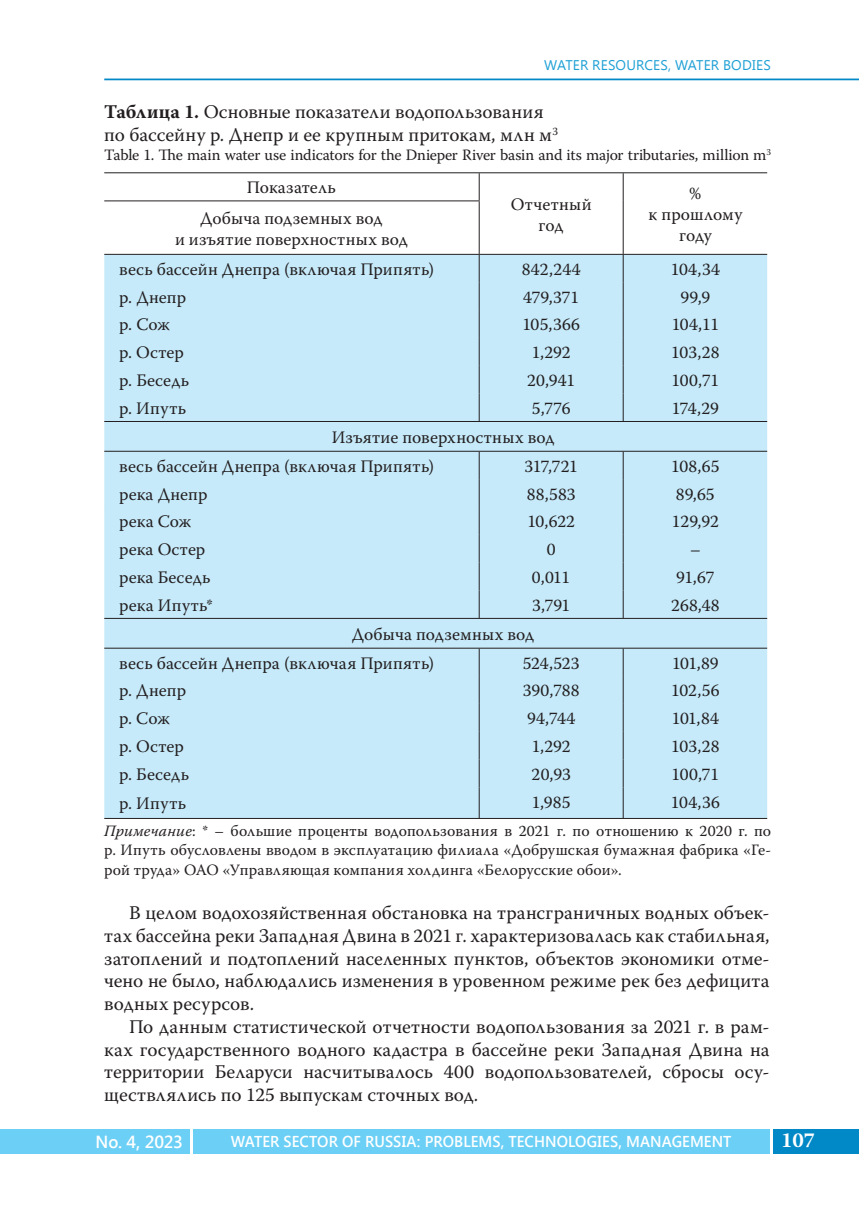
<style>
.page{position:relative;width:859px;height:1206px;background:#fff}
.page>*{position:absolute;margin:0;border:0;box-sizing:border-box;transform-origin:0 0}
.t1{font:700 21px "Warnock Pro";color:#fff}
.t2{font:19.25px/22.8px "Warnock Pro";letter-spacing:.005em;color:#231f20;text-align:justify}
.t3{font:17.5px/21px "Warnock Pro";letter-spacing:.005em;color:#231f20;text-align:center}
.t4{font:600 17.5px "Segoe UI";letter-spacing:-.02em;color:#fff;scale:.96 1}
.t5{font:15.75px/19.2px "Warnock Pro";color:#231f20;text-align:justify}
.t6{font:600 15.75px "Segoe UI";letter-spacing:.005em;color:#fff;scale:.95 1}
.t7{font:14px "Segoe UI";letter-spacing:.01em;color:#1fa0d5}
.s1{font-weight:700}
.s2{font-style:italic}
</style>
<div class="page">
<div style="left:193px;top:1128px;width:576px;height:25px;background:#6bcff6"></div>
<div style="left:772px;top:1128px;width:86px;height:25px;background:#0088c7"></div>
<div style="left:0;top:1128px;width:189px;height:25px;background:#6bcff6"></div>
<hr style="left:104px;top:79px;width:754px;height:1px;background:#0088c7">
<div style="left:104px;top:255px;width:662px;height:563px;background:#c6eafa"></div>
<hr style="left:104px;top:172px;width:662px;height:1px;background:#231f20">
<hr style="left:104px;top:200px;width:375px;height:1px;background:#231f20">
<hr style="left:104px;top:254px;width:662px;height:1px;background:#231f20">
<hr style="left:104px;top:421px;width:662px;height:1px;background:#231f20">
<hr style="left:104px;top:451px;width:662px;height:1px;background:#231f20">
<hr style="left:104px;top:618px;width:662px;height:1px;background:#231f20">
<hr style="left:104px;top:647px;width:662px;height:1px;background:#231f20">
<hr style="left:104px;top:818px;width:662px;height:1px;background:#231f20">
<svg style="left:478px;top:173px;width:1px;height:27px"></svg>
<svg style="left:622px;top:173px;width:1px;height:28px"></svg>
<hr style="left:478px;top:201px;width:1px;height:53px;background:#231f20">
<hr style="left:622px;top:201px;width:1px;height:53px;background:#231f20">
<svg style="left:478px;top:255px;width:1px;height:166px"></svg>
<svg style="left:622px;top:255px;width:1px;height:166px"></svg>
<svg style="left:478px;top:451px;width:1px;height:167px"></svg>
<svg style="left:622px;top:451px;width:1px;height:167px"></svg>
<svg style="left:478px;top:648px;width:1px;height:139px"></svg>
<svg style="left:622px;top:648px;width:1px;height:139px"></svg>
<hr style="left:478px;top:787px;width:1px;height:31px;background:#231f20">
<hr style="left:622px;top:787px;width:1px;height:31px;background:#231f20">
<p class="t7" style="left:544px;top:55px;width:228px">WATER RESOURCES, WATER BODIES</p>
<p class="t2" style="left:104px;top:102px;width:455px"><span class="s1">Таблица 1.</span> Основные показатели водопользования по бассейну р. Днепр и ее крупным притокам, млн м<sup>3</sup></p>
<p class="t5" style="left:104px;top:147px;width:668px">Table 1. The main water use indicators for the Dnieper River basin and its major tributaries, million m<sup>3</sup></p>
<p class="t3" style="left:247px;top:178px;width:90px">Показатель</p>
<p class="t3" style="left:510px;top:195px;width:82px">Отчетный год</p>
<p class="t3" style="left:648px;top:184px;width:95px">%<br>к прошлому году</p>
<p class="t3" style="left:175px;top:209px;width:234px">Добыча подземных вод<br>и изъятие поверхностных вод</p>
<p class="t3" style="left:119px;top:260px;width:316px">весь бассейн Днепра (включая Припять)</p>
<p class="t3" style="left:521px;top:260px;width:60px">842,244</p>
<p class="t3" style="left:670px;top:260px;width:51px">104,34</p>
<p class="t3" style="left:119px;top:288px;width:69px">р. Днепр</p>
<p class="t3" style="left:523px;top:288px;width:57px">479,371</p>
<p class="t3" style="left:680px;top:288px;width:31px">99,9</p>
<p class="t3" style="left:119px;top:316px;width:52px">р. Сож</p>
<p class="t3" style="left:522px;top:316px;width:59px">105,366</p>
<p class="t3" style="left:671px;top:316px;width:49px">104,11</p>
<p class="t3" style="left:119px;top:343px;width:66px">р. Остер</p>
<p class="t3" style="left:531px;top:343px;width:41px">1,292</p>
<p class="t3" style="left:671px;top:343px;width:50px">103,28</p>
<p class="t3" style="left:119px;top:371px;width:72px">р. Беседь</p>
<p class="t3" style="left:527px;top:371px;width:50px">20,941</p>
<p class="t3" style="left:671px;top:371px;width:49px">100,71</p>
<p class="t3" style="left:119px;top:399px;width:68px">р. Ипуть</p>
<p class="t3" style="left:531px;top:399px;width:40px">5,776</p>
<p class="t3" style="left:671px;top:399px;width:49px">174,29</p>
<p class="t3" style="left:119px;top:424px;width:437px;line-height:28.9px;text-align:left;text-indent:212px">Изъятие поверхностных вод весь бассейн Днепра (включая Припять)</p>
<p class="t3" style="left:524px;top:457px;width:55px">317,721</p>
<p class="t3" style="left:671px;top:457px;width:50px">108,65</p>
<p class="t3" style="left:119px;top:485px;width:90px">река Днепр</p>
<p class="t3" style="left:526px;top:485px;width:50px">88,583</p>
<p class="t3" style="left:675px;top:485px;width:40px">89,65</p>
<p class="t3" style="left:119px;top:512px;width:74px">река Сож</p>
<p class="t3" style="left:527px;top:512px;width:49px">10,622</p>
<p class="t3" style="left:671px;top:512px;width:48px">129,92</p>
<p class="t3" style="left:119px;top:540px;width:88px">река Остер</p>
<p class="t3" style="left:546px;top:540px;width:10px">0</p>
<p class="t3" style="left:690px;top:540px;width:12px">–</p>
<p class="t3" style="left:119px;top:568px;width:93px">река Беседь</p>
<p class="t3" style="left:531px;top:568px;width:40px">0,011</p>
<p class="t3" style="left:675px;top:568px;width:40px">91,67</p>
<p class="t3" style="left:119px;top:596px;width:95px">река Ипуть*</p>
<p class="t3" style="left:532px;top:596px;width:40px">3,791</p>
<p class="t3" style="left:670px;top:596px;width:50px">268,48</p>
<p class="t3" style="left:119px;top:621px;width:416px;line-height:28.9px;text-align:left;text-indent:233px">Добыча подземных вод весь бассейн Днепра (включая Припять)</p>
<p class="t3" style="left:522px;top:654px;width:58px">524,523</p>
<p class="t3" style="left:671px;top:654px;width:48px">101,89</p>
<p class="t3" style="left:119px;top:681px;width:69px">р. Днепр</p>
<p class="t3" style="left:522px;top:681px;width:58px">390,788</p>
<p class="t3" style="left:671px;top:681px;width:50px">102,56</p>
<p class="t3" style="left:119px;top:709px;width:52px">р. Сож</p>
<p class="t3" style="left:527px;top:709px;width:50px">94,744</p>
<p class="t3" style="left:671px;top:709px;width:49px">101,84</p>
<p class="t3" style="left:119px;top:737px;width:66px">р. Остер</p>
<p class="t3" style="left:531px;top:737px;width:41px">1,292</p>
<p class="t3" style="left:671px;top:737px;width:50px">103,28</p>
<p class="t3" style="left:119px;top:765px;width:72px">р. Беседь</p>
<p class="t3" style="left:531px;top:765px;width:41px">20,93</p>
<p class="t3" style="left:671px;top:765px;width:49px">100,71</p>
<p class="t3" style="left:119px;top:794px;width:68px">р. Ипуть</p>
<p class="t3" style="left:531px;top:793px;width:40px">1,985</p>
<p class="t3" style="left:670px;top:793px;width:50px">104,36</p>
<p class="t5" style="left:104px;top:822px;width:668px"><span class="s2">Примечание</span>: * – большие проценты водопользования в 2021 г. по отношению к 2020 г. по р. Ипуть обусловлены вводом в эксплуатацию филиала «Добрушская бумажная фабрика «Ге&shy;рой труда» ОАО «Управляющая компания холдинга «Белорусские обои».</p>
<p class="t2" style="left:104px;top:903px;width:666px;text-indent:25px">В целом водохозяйственная обстановка на трансграничных водных объек&shy;тах бассейна реки Западная Двина в 2021 г. характеризовалась как стабильная, затоплений и подтоплений населенных пунктов, объектов экономики отме&shy;чено не было, наблюдались изменения в уровенном режиме рек без дефицита водных ресурсов.</p>
<p class="t2" style="left:104px;top:1016px;width:666px;text-indent:25px">По данным статистической отчетности водопользования за 2021 г. в рам&shy;ках государственного водного кадастра в бассейне реки Западная Двина на территории Беларуси насчитывалось 400 водопользователей, сбросы осу&shy;ществлялись по 125 выпускам сточных вод.</p>
<p class="t4" style="left:96px;top:1128px;width:92px">No. 4, 2023</p>
<p class="t6" style="left:231px;top:1129px;width:528px">WATER SECTOR OF RUSSIA: PROBLEMS, TECHNOLOGIES, MANAGEMENT</p>
<p class="t1" style="left:780px;top:1132px;width:36px">107</p>
</div>
